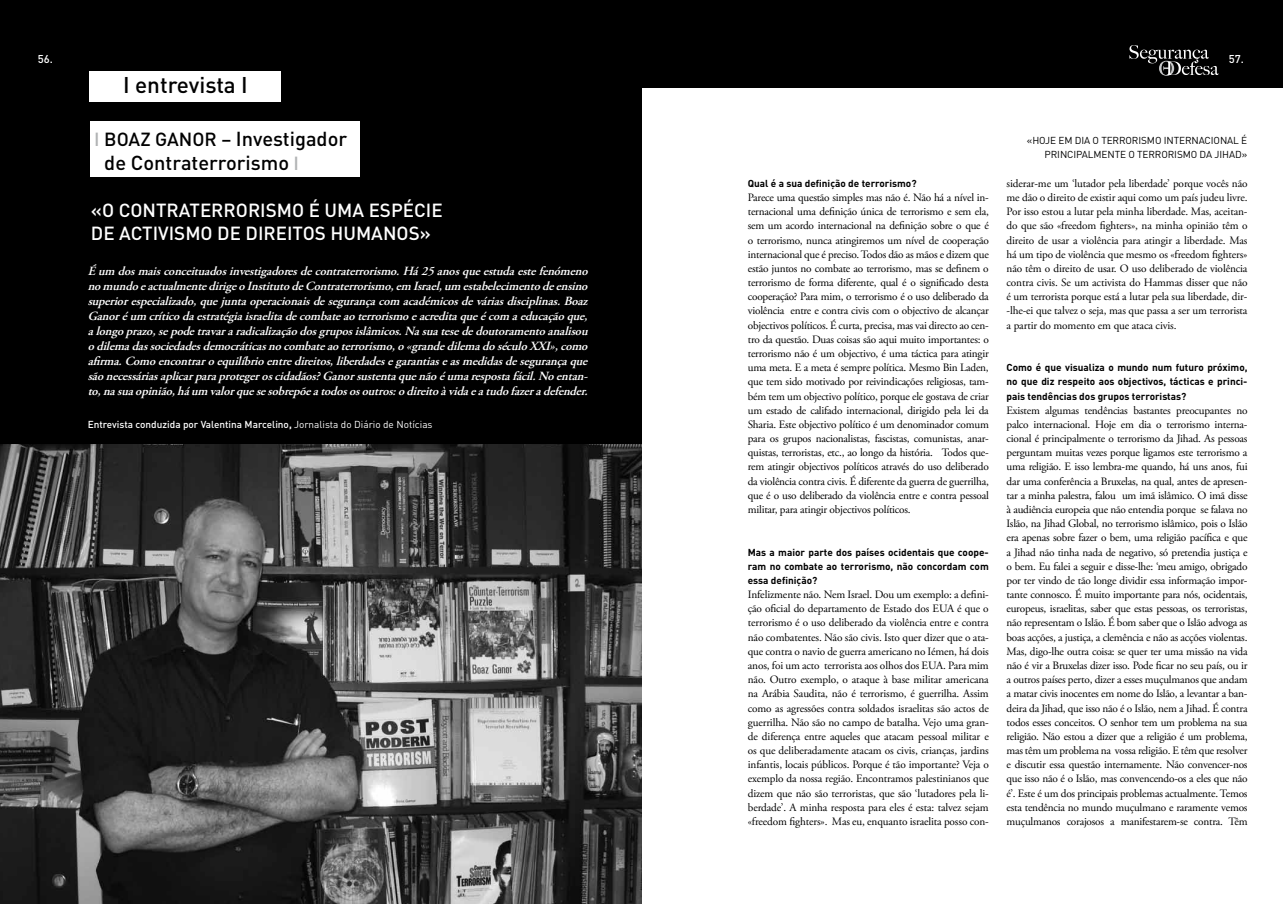
<style>
.page{position:relative;width:1283px;height:904px;background:#fff}
.page>*{position:absolute;margin:0;border:0;box-sizing:border-box;transform-origin:0 0}
.t1{font:500 22.5px "DIN";color:#000}
.t2{font:500 20px/24px "DIN";color:#000}
.t3{font:500 18.75px "DIN";color:#fff}
.t4{font:italic 600 12.5px/15px "Adobe Garamond Pro";letter-spacing:-.01em;color:#fff;text-align:justify}
.t5{font:11.25px/14.1px "Adobe Garamond Pro";letter-spacing:-.02em;color:#000;text-align:justify}
.t6{font:500 11.25px "DIN";color:#fff}
.t7{font:700 10px/14.1px "DIN";color:#000;text-align:justify}
.t8{font:500 10px "DIN";color:#fff}
.t9{font:10px "DIN";color:#000}
.s1{font-size:18.75px;color:#b1b3b4}
.s2{font-size:18.75px}
.s3{font-weight:700}
.s4{font-weight:400}
</style>
<div class="page">
<div style="left:641px;top:0;width:642px;height:88px;background:#000"></div>
<div style="left:0;top:0;width:641px;height:452px;background:#000"></div>
<div style="left:90px;top:122px;width:270px;height:55px;background:#fff"></div>
<div style="left:90px;top:71px;width:191px;height:31px;background:#fff"></div>
<img style="left:0;top:445px;width:641px;height:459px">
<svg style="left:1129px;top:45px;width:89px;height:31px"></svg>
<p class="t6" style="left:38px;top:51px;width:17px">56.</p>
<p class="t6" style="left:1229px;top:52px;width:17px">57.</p>
<p class="t1" style="left:123px;top:71px;width:126px">I entrevista I</p>
<p class="t2" style="left:104px;top:126px;width:244px;text-indent:-10px"><span class="s1">I</span> <span class="s2">Boaz Ganor –</span> Investigador de Contraterrorismo <span class="s1">I</span></p>
<p class="t3" style="left:91px;top:199px;width:78px">«O contraterr</p>
<p class="t3" style="left:236px;top:199px;width:24px">orism</p>
<p class="t3" style="left:292px;top:199px;width:89px">o é uma esp</p>
<p class="t3" style="left:403px;top:199px;width:22px">écie</p>
<p class="t3" style="left:91px;top:221px;width:39px">de acti</p>
<p class="t3" style="left:158px;top:221px;width:98px">vismo dedireit</p>
<p class="t3" style="left:303px;top:221px;width:130px">os humanos»</p>
<p class="t4" style="left:88px;top:263px;width:505px">É um dosmaisconceituadosinvestigadoresdecontraterrorismo.Há25anosqueestudaestefenómeno nomundoeactualmentedirigeoInstitutodeContraterrorismo,em Israel,um estabelecimentodeensino superiorespecializado,quejuntaoperacionaisdesegurançacom académicosdeváriasdisciplinas.Boaz Ganoréum críticodaestratégiaisraelitadecombateaoterrorismoeacreditaqueécom aeducaçãoque, alongoprazo,sepodetravararadicalizaçãodosgruposislâmicos.Nasuatesededoutoramentoanalisou odilemadassociedadesdemocráticasnocombateaoterrorismo,o«grandedilemadoséculoXXI»,como afirma.Comoencontraroequilíbrioentredireitos,liberdadesegarantiaseasmedidasdesegurançaque sãonecessáriasaplicarparaprotegeroscidadãos?Ganorsustentaquenãoéumarespostafácil.Noentan&shy;to,nasuaopinião,háum valorquesesobrepõeatodososoutros:odireitoàvidaeatudofazeradefender.</p>
<p class="t8" style="left:88px;top:418px;width:346px">Entrevista conduzida por Valentina Marcelino<span class="s3">,</span> <span class="s4">JORNALISTA DO DIÁRIO DE NOTÍCIAS</span></p>
<p class="t7" style="left:748px;top:176px;width:170px">Qual é a sua definição de terrorismo?</p>
<p class="t5" style="left:748px;top:191px;width:242px">Parece uma questão simples mas não é. Não há a nível in&shy;ternacional uma definição única de terrorismo e sem ela, sem um acordo internacional na definição sobre o que é o terrorismo, nunca atingiremos um nível de cooperação internacional que é preciso. Todos dão as mãos e dizem que estão juntos no combate ao terrorismo, mas se definem o terrorismo de forma diferente, qual é o significado desta cooperação? Para mim, o terrorismo é o uso deliberado da violência entre e contra civis com o objectivo de alcançar objectivos políticos. É curta, precisa, mas vai directo ao cen&shy;tro da questão. Duas coisas são aqui muito importantes: o terrorismo não é um objectivo, é uma táctica para atingir uma meta. E a meta é sempre política. Mesmo Bin Laden, que tem sido motivado por reivindicações religiosas, tam&shy;bém tem um objectivo político, porque ele gostava de criar um estado de califado internacional, dirigido pela lei da Sharia. Este objectivo político é um denominador comum para os grupos nacionalistas, fascistas, comunistas, anar&shy;quistas, terroristas, etc., ao longo da história. Todos que&shy;rem atingir objectivos políticos através do uso deliberado da violência contra civis. É diferente da guerra de guerrilha, que é o uso deliberado da violência entre e contra pessoal militar, para atingir objectivos políticos.</p>
<p class="t7" style="left:748px;top:544px;width:242px">Mas a maior parte dos países ocidentais que coope&shy;ram no combate ao terrorismo, não concordam com essa definição?</p>
<p class="t5" style="left:748px;top:588px;width:242px">Infelizmente não. Nem Israel. Dou um exemplo: a defini&shy;ção oficial do departamento de Estado dos EUA é que o terrorismo é o uso deliberado da violência entre e contra não combatentes. Não são civis. Isto quer dizer que o ata&shy;que contra o navio de guerra americano no Iémen, há dois anos, foi um acto terrorista aos olhos dos EUA. Para mim não. Outro exemplo, o ataque à base militar americana na Arábia Saudita, não é terrorismo, é guerrilha. Assim como as agressões contra soldados israelitas são actos de guerrilha. Não são no campo de batalha. Vejo uma gran&shy;de diferença entre aqueles que atacam pessoal militar e os que deliberadamente atacam os civis, crianças, jardins infantis, locais públicos. Porque é tão importante? Veja o exemplo da nossa região. Encontramos palestinianos que dizem que não são terroristas, que são ‘lutadores pela li&shy;berdade’. A minha resposta para eles é esta: talvez sejam «freedom fighters». Mas eu, enquanto israelita posso con-</p>
<p class="t9" style="left:1027px;top:134px;width:19px">«HOJE</p>
<p class="t9" style="left:1058px;top:134px;width:23px">EM DIA</p>
<p class="t9" style="left:1092px;top:134px;width:16px">O TERRORISMO</p>
<p class="t9" style="left:1164px;top:134px;width:7px">INTERNACIONAL</p>
<p class="t9" style="left:1241px;top:134px;width:7px">É</p>
<p class="t9" style="left:1044px;top:149px;width:7px">PRINCIPALMENTE</p>
<p class="t9" style="left:1128px;top:149px;width:16px">O TERRORISMO</p>
<p class="t9" style="left:1199px;top:149px;width:26px">DA JIHAD</p>
<p class="t9" style="left:1241px;top:149px;width:7px">»</p>
<p class="t5" style="left:1006px;top:177px;width:242px">siderar-me um ‘lutador pela liberdade’ porque vocês não me dão o direito de existir aqui como um país judeu livre.<br>Por isso estou a lutar pela minha liberdade. Mas, aceitan&shy;do que são «freedom fighters», na minha opinião têm o direito de usar a violência para atingir a liberdade. Mas há um tipo de violência que mesmo os «freedom fighters» não têm o direito de usar. O uso deliberado de violência contra civis. Se um activista do Hammas disser que não é um terrorista porque está a lutar pela sua liberdade, dir--lhe-ei que talvez o seja, mas que passa a ser um terrorista a partir do momento em que ataca civis.</p>
<p class="t7" style="left:1006px;top:360px;width:242px">Como é que visualiza o mundo num futuro próximo, no que diz respeito aos objectivos, tácticas e princi&shy;pais tendências dos grupos terroristas?</p>
<p class="t5" style="left:1006px;top:403px;width:242px">Existem algumas tendências bastantes preocupantes no palco internacional. Hoje em dia o terrorismo interna&shy;cional é principalmente o terrorismo da Jihad. As pessoas perguntam muitas vezes porque ligamos este terrorismo a uma religião. E isso lembra-me quando, há uns anos, fui dar uma conferência a Bruxelas, na qual, antes de apresen&shy;tar a minha palestra, falou um imã islâmico. O imã disse à audiência europeia que não entendia porque se falava no Islão, na Jihad Global, no terrorismo islâmico, pois o Islão era apenas sobre fazer o bem, uma religião pacífica e que a Jihad não tinha nada de negativo, só pretendia justiça e o bem. Eu falei a seguir e disse-lhe: ‘meu amigo, obrigado por ter vindo de tão longe dividir essa informação impor&shy;tante connosco. É muito importante para nós, ocidentais, europeus, israelitas, saber que estas pessoas, os terroristas, não representam o Islão. É bom saber que o Islão advoga as boas acções, a justiça, a clemência e não as acções violentas.<br>Mas, digo-lhe outra coisa: se quer ter uma missão na vida não é vir a Bruxelas dizer isso. Pode ficar no seu país, ou ir a outros países perto, dizer a esses muçulmanos que andam a matar civis inocentes em nome do Islão, a levantar a ban&shy;deira da Jihad, que isso não é o Islão, nem a Jihad. É contra todos esses conceitos. O senhor tem um problema na sua religião. Não estou a dizer que a religião é um problema, mas têm um problema na vossa religião. E têm que resolver e discutir essa questão internamente. Não convencer-nos que isso não é o Islão, mas convencendo-os a eles que não é’. Este é um dos principais problemas actualmente. Temos esta tendência no mundo muçulmano e raramente vemos muçulmanos corajosos a manifestarem-se contra. Têm</p>
</div>
